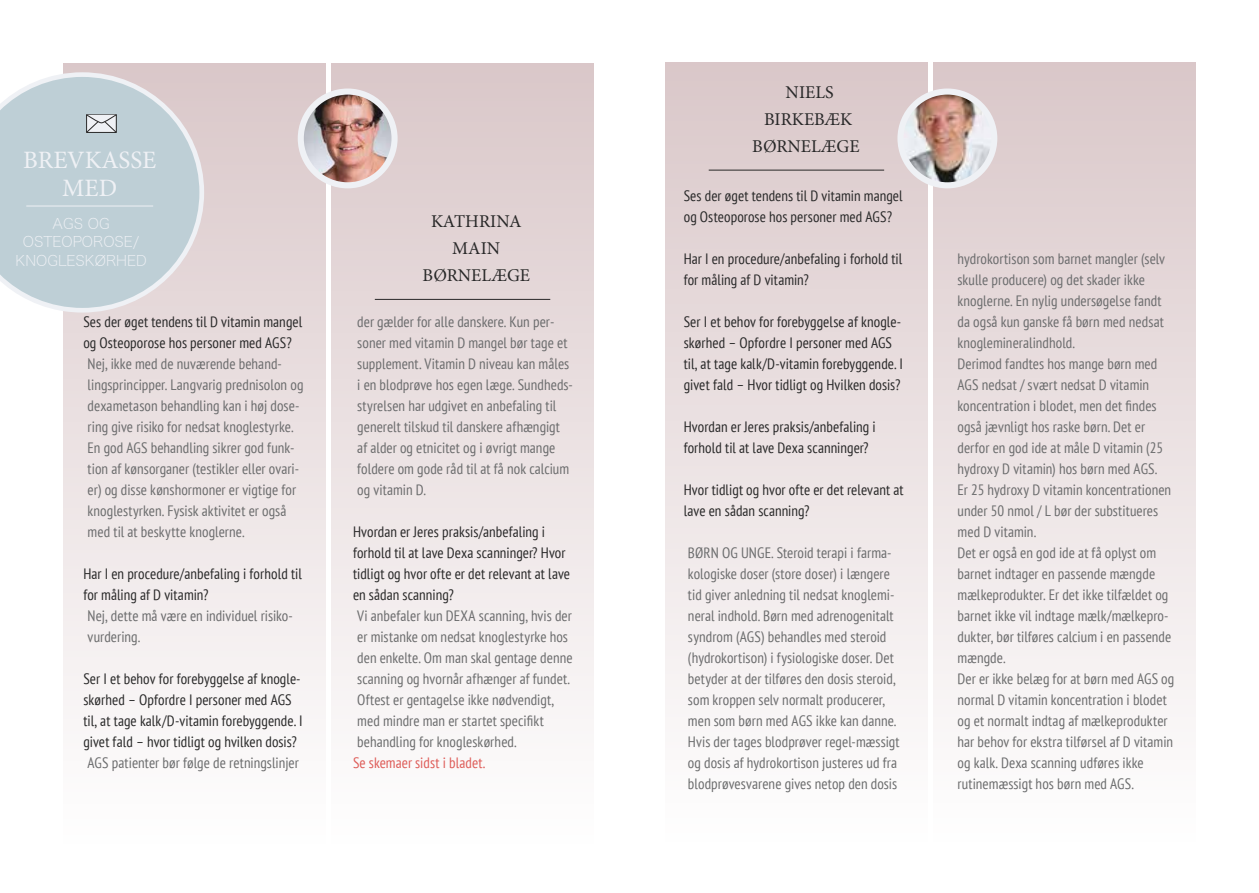
<style>
.page{position:relative;width:1259px;height:893px;background:#fff}
.page>*{position:absolute;margin:0;border:0;box-sizing:border-box;transform-origin:0 0}
.t1{font:25.05px/28.8px "Minion Pro";color:#eff1f5;text-align:center}
.t2{font:18px/27px "Minion Pro";color:#282828;text-align:center}
.t3{font:condensed 15px/21px "PT Sans";letter-spacing:.005em;color:#6b6c6d}
.t4{font:condensed 15px/21px "PT Sans";letter-spacing:.005em;color:#282828}
.t5{font:condensed 15px "PT Sans";color:#de5c58}
.t6{font:14.55px/18.5px "Hiragino Sans W1";color:#eff1f5;text-align:center}
</style>
<div class="page">
<div style="left:332px;top:64px;width:261px;height:779px;background:linear-gradient(to bottom,#dac7c9,#fefefe)"></div>
<div style="left:64px;top:64px;width:261px;height:779px;background:linear-gradient(to bottom,#dac7c9,#fefefe)"></div>
<div style="left:933px;top:62px;width:262px;height:780px;background:linear-gradient(to bottom,#dac7c9,#fefefe)"></div>
<div style="left:665px;top:62px;width:262px;height:780px;background:linear-gradient(to bottom,#dac7c9,#fefefe)"></div>
<svg style="left:51px;top:72px;width:153px;height:241px"></svg>
<svg style="left:0;top:77px;width:199px;height:231px;fill:#becfd6"></svg>
<hr style="left:26px;top:206px;width:127px;height:1px;background:#eff1f5">
<svg style="left:86px;top:114px;width:31px;height:19px"></svg>
<div style="left:897px;top:89px;width:100px;height:99px;background:#eff1f5;border-radius:50%"></div>
<img style="left:903px;top:95px;width:88px;height:87px;border-radius:44px">
<div style="left:298px;top:89px;width:99px;height:99px;background:#eff1f5;border-radius:50%"></div>
<img style="left:304px;top:95px;width:87px;height:87px;border-radius:44px">
<hr style="left:708px;top:170px;width:176px;height:1px;background:#282828">
<hr style="left:375px;top:299px;width:175px;height:1px;background:#282828">
<h1 class="t1" style="left:23px;top:145px;width:134px">BREVKASSE<br>MED</h1>
<p class="t6" style="left:16px;top:213px;width:133px">AGS OG<br>OSTEOPOROSE/<br>KNOGLESKØRHED</p>
<p class="t4" style="left:83px;top:311px;width:220px">Ses der øget tendens til D vitamin mangel og Osteoporose hos personer med AGS?</p>
<p class="t3" style="left:88px;top:353px;width:217px">Nej, ikke med de nuværende behand&shy;lingsprincipper. Langvarig prednisolon og dexametason behandling kan i høj dose&shy;ring give risiko for nedsat knoglestyrke.<br>En god AGS behandling sikrer god funk‑ tion af kønsorganer (testikler eller ovari&shy;er) og disse kønshormoner er vigtige for knoglestyrken. Fysisk aktivitet er også med til at beskytte knoglerne.</p>
<p class="t4" style="left:83px;top:563px;width:220px">Har I en procedure/anbefaling i forhold til for måling af D vitamin?</p>
<p class="t3" style="left:88px;top:605px;width:205px">Nej, dette må være en individuel risiko&shy;vurdering.</p>
<p class="t4" style="left:83px;top:668px;width:221px">Ser I et behov for forebyggelse af knogle&shy;skørhed – Opfordre I personer med AGS til, at tage kalk/D-vitamin forebyggende. I givet fald – hvor tidligt og hvilken dosis?</p>
<p class="t3" style="left:88px;top:752px;width:213px">AGS patienter bør følge de retningslinjer</p>
<p class="t2" style="left:422px;top:208px;width:109px">KATHRINA<br>MAIN<br>BØRNELÆGE</p>
<p class="t3" style="left:357px;top:311px;width:217px">der gælder for alle danskere. Kun per‑ soner med vitamin D mangel bør tage et supplement. Vitamin D niveau kan måles i en blodprøve hos egen læge. Sundheds&shy;styrelsen har udgivet en anbefaling til generelt tilskud til danskere afhængigt af alder og etnicitet og i øvrigt mange foldere om gode råd til at få nok calcium og vitamin D.</p>
<p class="t4" style="left:353px;top:521px;width:218px">Hvordan er Jeres praksis/anbefaling i forhold til at lave Dexa scanninger? Hvor tidligt og hvor ofte er det relevant at lave en sådan scanning?</p>
<p class="t3" style="left:357px;top:605px;width:217px">Vi anbefaler kun DEXA scanning, hvis der er mistanke om nedsat knoglestyrke hos den enkelte. Om man skal gentage denne scanning og hvornår afhænger af fundet.<br>Oftest er gentagelse ikke nødvendigt, med mindre man er startet specifikt behandling for knogleskørhed.</p>
<p class="t5" style="left:353px;top:753px;width:134px">Se skemaer sidst i bladet.</p>
<p class="t2" style="left:752px;top:79px;width:109px">NIELS<br>BIRKEBÆK<br>BØRNELÆGE</p>
<p class="t4" style="left:684px;top:185px;width:220px">Ses der øget tendens til D vitamin mangel og Osteoporose hos personer med AGS?</p>
<p class="t4" style="left:684px;top:248px;width:220px">Har I en procedure/anbefaling i forhold til for måling af D vitamin?</p>
<p class="t4" style="left:684px;top:311px;width:221px">Ser I et behov for forebyggelse af knogle&shy;skørhed – Opfordre I personer med AGS til, at tage kalk/D-vitamin forebyggende. I givet fald – Hvor tidligt og Hvilken dosis?</p>
<p class="t4" style="left:684px;top:416px;width:194px">Hvordan er Jeres praksis/anbefaling i forhold til at lave Dexa scanninger?</p>
<p class="t4" style="left:684px;top:479px;width:221px">Hvor tidligt og hvor ofte er det relevant at lave en sådan scanning?</p>
<p class="t3" style="left:688px;top:542px;width:213px">BØRN OG UNGE. Steroid terapi i farma&shy;kologiske doser (store doser) i længere tid giver anledning til nedsat knoglemi&shy;neral indhold. Børn med adrenogenitalt syndrom (AGS) behandles med steroid (hydrokortison) i fysiologiske doser. Det betyder at der tilføres den dosis steroid, som kroppen selv normalt producerer, men som børn med AGS ikke kan danne.<br>Hvis der tages blodprøver regel-mæssigt og dosis af hydrokortison justeres ud fra blodprøvesvarene gives netop den dosis</p>
<p class="t3" style="left:957px;top:248px;width:218px">hydrokortison som barnet mangler (selv skulle producere) og det skader ikke knoglerne. En nylig undersøgelse fandt da også kun ganske få børn med nedsat knoglemineralindhold.<br>Derimod fandtes hos mange børn med AGS nedsat / svært nedsat D vitamin koncentration i blodet, men det findes også jævnligt hos raske børn. Det er derfor en god ide at måle D vitamin (25 hydroxy D vitamin) hos børn med AGS.<br>Er 25 hydroxy D vitamin koncentrationen under 50 nmol / L bør der substitueres med D vitamin.<br>Det er også en god ide at få oplyst om barnet indtager en passende mængde mælkeprodukter. Er det ikke tilfældet og barnet ikke vil indtage mælk/mælkepro&shy;dukter, bør tilføres calcium i en passende mængde.<br>Der er ikke belæg for at børn med AGS og normal D vitamin koncentration i blodet og et normalt indtag af mælkeprodukter har behov for ekstra tilførsel af D vitamin og kalk. Dexa scanning udføres ikke rutinemæssigt hos børn med AGS.</p>
</div>
